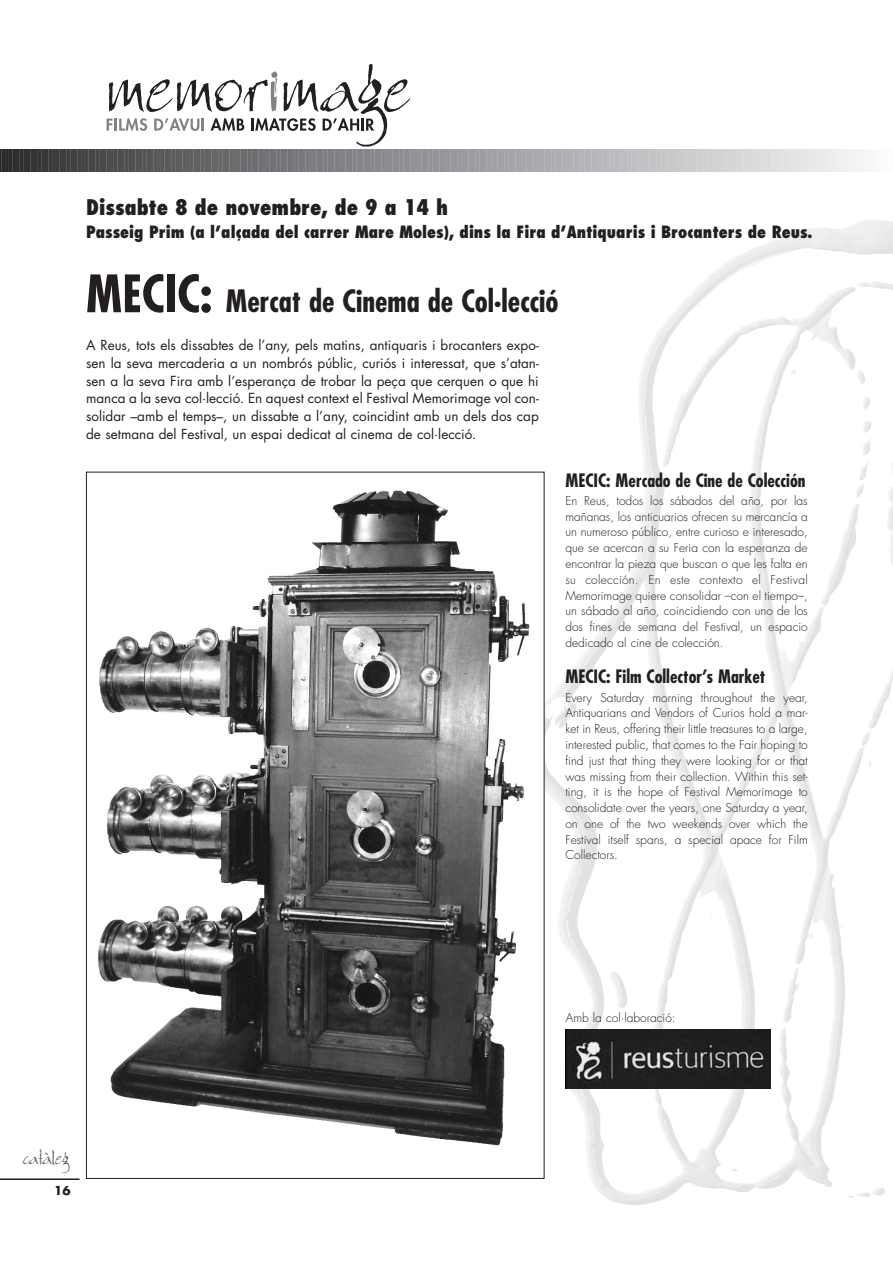
<style>
.page{position:relative;width:893px;height:1263px;background:#fff}
.page>*{position:absolute;margin:0;border:0;box-sizing:border-box;transform-origin:0 0}
.t1{font:700 condensed 30px "Futura LT";color:#231f20}
.t2{font:800 condensed 21px "Futura LT";color:#231f20}
.t3{font:19.05px "Bergell Let Plain";color:#57585a}
.t4{font:700 condensed 18px "Futura LT";color:#231f20}
.t5{font:800 condensed 16.5px "Futura LT";color:#231f20}
.t6{font:13.5px/17.7px "Futura LT";color:#231f20;text-align:justify}
.t7{font:300 12px/15.8px "Futura LT";color:#231f20;text-align:justify}
.t8{font:700 12px "Futura LT";color:#231f20}
.s1{font-size:50.1px}
</style>
<div class="page">
<img style="left:497px;top:220px;width:396px;height:985px">
<hr style="left:0;top:1178px;width:80px;height:1px;background:#231f20">
<svg style="left:0;top:64px;width:863px;height:107px"></svg>
<div style="left:86px;top:472px;width:458px;height:706px;background:#fff"></div>
<img style="left:98px;top:490px;width:432px;height:655px">
<img style="left:566px;top:1029px;width:204px;height:59px">
<h2 class="t2" style="left:86px;top:198px;width:364px">Dissabte 8 de novembre, de 9 a 14 h</h2>
<h3 class="t5" style="left:86px;top:224px;width:728px">Passeig Prim (a l’alçada del carrer Mare Moles), dins la Fira d’Antiquaris i Brocanters de Reus.</h3>
<h1 class="t1" style="left:86px;top:287px;width:474px"><span class="s1">MECIC:</span> Mercat de Cinema de Col·lecció</h1>
<p class="t6" style="left:86px;top:337px;width:454px">A Reus, tots els dissabtes de l’any, pels matins, antiquaris i brocanters expo&shy;sen la seva mercaderia a un nombrós públic, curiós i interessat, que s’atan&shy;sen a la seva Fira amb l’esperança de trobar la peça que cerquen o que hi manca a la seva col·lecció. En aquest context el Festival Memorimage vol con&shy;solidar –amb el temps–, un dissabte a l’any, coincidint amb un dels dos cap de setmana del Festival, un espai dedicat al cinema de col·lecció.</p>
<h3 class="t4" style="left:565px;top:471px;width:242px">MECIC: Mercado de Cine de Colección</h3>
<p class="t7" style="left:565px;top:493px;width:244px">En Reus, todos los sábados del año, por las mañanas, los anticuarios ofrecen su mercancía a un numeroso público, entre curioso e interesado, que se acercan a su Feria con la esperanza de encontrar la pieza que buscan o que les falta en su colección. En este contexto el Festival Memorimage quiere consolidar –con el tiempo–, un sábado al año, coincidiendo con uno de los dos fines de semana del Festival, un espacio dedicado al cine de colección.</p>
<h3 class="t4" style="left:565px;top:668px;width:201px">MECIC: Film Collector’s Market</h3>
<p class="t7" style="left:565px;top:690px;width:244px">Every Saturday morning throughout the year, Antiquarians and Vendors of Curios hold a mar&shy;ket in Reus, offering their little treasures to a large, interested public, that comes to the Fair hoping to find just that thing they were looking for or that was missing from their collection. Within this set&shy;ting, it is the hope of Festival Memorimage to consolidate over the years, one Saturday a year, on one of the two weekends over which the Festival itself spans, a special apace for Film Collectors.</p>
<h3 class="t3" style="left:23px;top:1149px;width:47px">catàleg</h3>
<p class="t8" style="left:54px;top:1185px;width:18px">16</p>
<p class="t7" style="left:566px;top:1010px;width:112px">Amb la col·laboració:</p>
</div>
